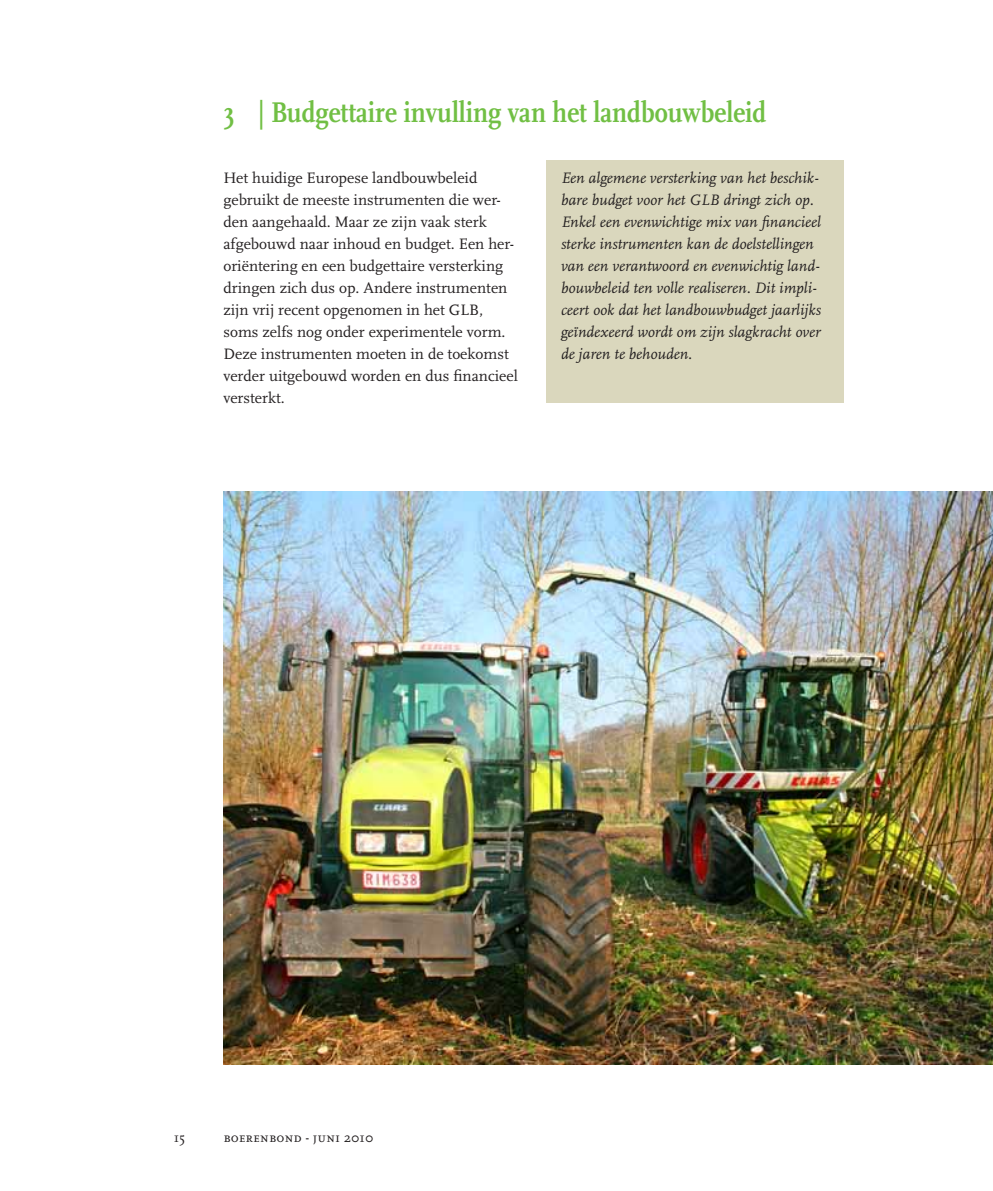
<style>
.page{position:relative;width:993px;height:1191px;background:#fff}
.page>*{position:absolute;margin:0;border:0;box-sizing:border-box;transform-origin:0 0}
.t1{font:700 29.75px "Scala";color:#71bf44;scale:.87 1}
.t2{font:15.75px/22.1px "Scala";color:#231f20}
.t3{font:italic 15.75px/22.1px "Scala";color:#231f20}
.t4{font:14px "Scala Caps";color:#231f20}
.t5{font:14px "Scala";color:#231f20}
</style>
<div class="page">
<div style="left:546px;top:160px;width:297px;height:243px;background:#dad7bd"></div>
<img style="left:223px;top:491px;width:769px;height:573px">
<h1 class="t1" style="left:223px;top:95px;width:625px">3 | Budgettaire invulling van het landbouwbeleid</h1>
<p class="t2" style="left:223px;top:167px;width:296px">Het huidige Europese landbouwbeleid gebruikt de meeste instrumenten die wer&shy;den aangehaald. Maar ze zijn vaak sterk afgebouwd naar inhoud en budget. Een her&shy;oriëntering en een budgettaire versterking dringen zich dus op. Andere instrumenten zijn vrij recent opgenomen in het GLB, soms zelfs nog onder experimentele vorm.<br>Deze instrumenten moeten in de toekomst verder uitgebouwd worden en dus financieel versterkt.</p>
<p class="t3" style="left:561px;top:167px;width:261px">Een algemene versterking van het beschik&shy;bare budget voor het GLB dringt zich op.<br>Enkel een evenwichtige mix van financieel sterke instrumenten kan de doelstellingen van een verantwoord en evenwichtig land&shy;bouwbeleid ten volle realiseren. Dit impli&shy;ceert ook dat het landbouwbudget jaarlijks geïndexeerd wordt om zijn slagkracht over de jaren te behouden.</p>
<p class="t5" style="left:174px;top:1129px;width:13px">15</p>
<p class="t4" style="left:223px;top:1129px;width:151px">boerenbond - juni 2010</p>
</div>
